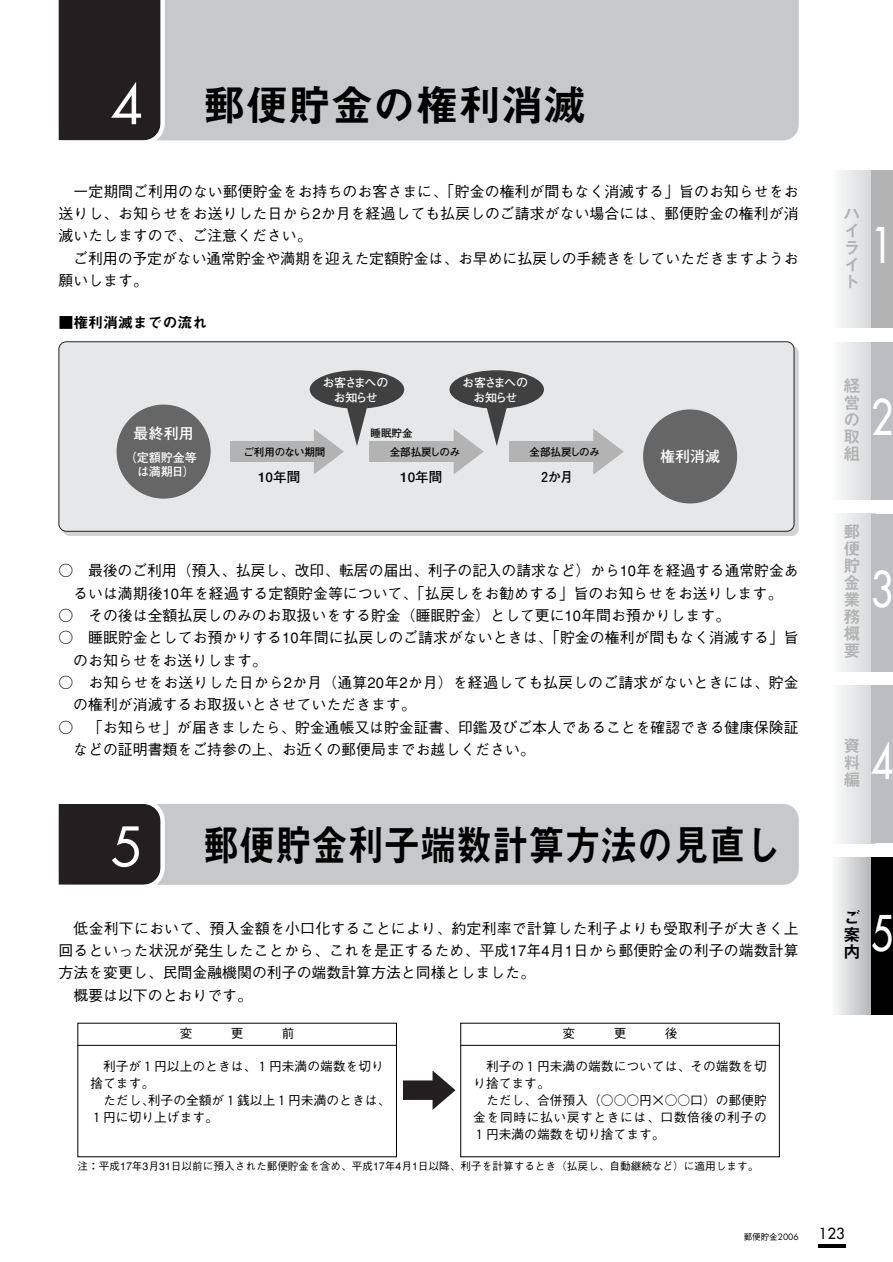
<style>
.page{position:relative;width:893px;height:1262px;background:#fff}
.page>*{position:absolute;margin:0;border:0;box-sizing:border-box;transform-origin:0 0}
.t1{font:47.85px "Futura";color:#fff;scale:.8 1}
.t2{font:42.6px "Midashi Go MB31";color:#000;scale:.85 1}
.t3{font:42.6px "Midashi Go MB31";color:#000}
.t4{font:16.95px/17px "Midashi Go MB31";color:#b3b3b3;text-align:justify}
.t5{font:16.95px/17px "Midashi Go MB31";color:#000;text-align:justify}
.t6{font:700 15px "Futo Go B101";color:#fff}
.t7{font:500 14.85px/22.4px "Gothic BBB";color:#000}
.t8{font:14.85px "Midashi Go MB31";color:#000}
.t9{font:14.85px "Futura";color:#000}
.t10{font:700 13.5px "Futo Go B101";color:#000}
.t11{font:500 12.75px/17px "Gothic BBB";color:#000}
.t12{font:700 12px/15px "Futo Go B101";letter-spacing:-.13em;color:#fff;text-align:center}
.t13{font:700 12px/14.2px "Futo Go B101";color:#fff;text-align:right}
.t14{font:500 10.65px "Gothic BBB";color:#000}
.t15{font:700 10.5px "Futo Go B101";letter-spacing:-.01em;color:#000}
.t16{font:500 8.55px "Gothic BBB";color:#000}
.s1{font-family:"Futura";font-size:53.1px;color:#fff}
.s2{font-family:"Futura";font-weight:400}
</style>
<div class="page">
<svg style="left:839px;top:170px;width:32px;height:157px"></svg>
<div style="left:871px;top:170px;width:21px;height:157px;background:#b3b3b3"></div>
<svg style="left:839px;top:342px;width:32px;height:157px"></svg>
<div style="left:871px;top:342px;width:21px;height:157px;background:#bbbdc0"></div>
<svg style="left:839px;top:514px;width:32px;height:157px"></svg>
<div style="left:871px;top:514px;width:21px;height:157px;background:#bbbdc0"></div>
<svg style="left:839px;top:685px;width:32px;height:158px"></svg>
<div style="left:871px;top:685px;width:21px;height:158px;background:#bbbdc0"></div>
<svg style="left:836px;top:857px;width:35px;height:158px;background:#d3d4d6"></svg>
<div style="left:871px;top:857px;width:21px;height:158px;background:#000"></div>
<hr style="left:817px;top:1244px;width:28px;height:3px;background:#000">
<svg style="left:77px;top:1022px;width:702px;height:135px"></svg>
<hr style="left:460px;top:1045px;width:319px;height:1px;background:#000">
<svg style="left:403px;top:1070px;width:52px;height:39px"></svg>
<div style="left:58px;top:804px;width:740px;height:80px;background:#c6c8ca;border-radius:16px"></div>
<svg style="left:58px;top:804px;width:109px;height:81px;background:#343031"></svg>
<div style="left:63px;top:345px;width:735px;height:191px;background:#d1d3d4;border-radius:7px"></div>
<div style="left:59px;top:342px;width:734px;height:189px;background:#e6e7e8;border-radius:7px"></div>
<div style="left:117px;top:404px;width:94px;height:94px;background:#666;border-radius:50%"></div>
<div style="left:643px;top:409px;width:94px;height:94px;background:#666;border-radius:50%"></div>
<div style="left:230px;top:441px;width:91px;height:21px;background:#b3b3b3"></div>
<div style="left:370px;top:441px;width:91px;height:21px;background:#b3b3b3"></div>
<svg style="left:593px;top:429px;width:30px;height:45px"></svg>
<div style="left:509px;top:441px;width:91px;height:21px;background:#b3b3b3"></div>
<div style="left:310px;top:370px;width:94px;height:39px;background:#404040;border-radius:50%"></div>
<svg style="left:314px;top:397px;width:58px;height:77px"></svg>
<div style="left:449px;top:370px;width:95px;height:39px;background:#404040;border-radius:50%"></div>
<svg style="left:453px;top:397px;width:59px;height:77px"></svg>
<div style="left:58px;top:341px;width:736px;height:191px;border:1px solid #231f20;border-radius:7px"></div>
<div style="left:167px;top:0;width:631px;height:140px;background:#c6c8ca"></div>
<svg style="left:58px;top:0;width:109px;height:141px;background:#322e2f"></svg>
<h2 class="t3" style="left:111px;top:89px;width:476px"><span class="s1">4</span> 郵便貯金の権利消滅</h2>
<p class="t7" style="left:58px;top:182px;width:741px;text-align:justify;text-indent:15px">一定期間ご利用のない郵便貯金をお持ちのお客さまに、「貯金の権利が間もなく消滅する」旨のお知らせをお送りし、お知らせをお送りした日から2か月を経過しても払戻しのご請求がない場合には、郵便貯金の権利が消滅いたしますので、ご注意ください。</p>
<p class="t7" style="left:58px;top:249px;width:741px;text-indent:15px">ご利用の予定がない通常貯金や満期を迎えた定額貯金は、お早めに払戻しの手続きをしていただきますようお願いします。</p>
<p class="t8" style="left:58px;top:316px;width:150px">■権利消滅までの流れ</p>
<p class="t12" style="left:322px;top:376px;width:68px">お客さまへのお知らせ</p>
<p class="t12" style="left:462px;top:376px;width:68px">お客さまへのお知らせ</p>
<p class="t6" style="left:134px;top:427px;width:61px">最終利用</p>
<p class="t13" style="left:125px;top:451px;width:73px">（定額貯金等は満期日）</p>
<p class="t6" style="left:660px;top:450px;width:61px">権利消滅</p>
<p class="t15" style="left:370px;top:429px;width:43px">睡眠貯金</p>
<p class="t10" style="left:400px;top:472px;width:44px">10年間</p>
<p class="t10" style="left:537px;top:472px;width:37px">２か月</p>
<p class="t15" style="left:244px;top:448px;width:83px">ご利用のない期間</p>
<p class="t10" style="left:258px;top:472px;width:44px">10年間</p>
<p class="t15" style="left:390px;top:448px;width:72px">全部払戻しのみ</p>
<p class="t15" style="left:529px;top:448px;width:72px">全部払戻しのみ</p>
<p class="t7" style="left:58px;top:561px;width:741px;text-align:center">○ 最後のご利用（預入、払戻し、改印、転居の届出、利子の記入の請求など）から10年を経過する通常貯金あるいは満期後10年を経過する定額貯金等について、「払戻しをお勧めする」旨のお知らせをお送りします。</p>
<p class="t7" style="left:58px;top:606px;width:673px">○ その後は全額払戻しのみのお取扱いをする貯金（睡眠貯金）として更に10年間お預かりします。</p>
<p class="t7" style="left:73px;top:628px;width:727px;text-indent:-15px">○ 睡眠貯金としてお預かりする10年間に払戻しのご請求がないときは、「貯金の権利が間もなく消滅する」旨のお知らせをお送りします。</p>
<p class="t7" style="left:73px;top:673px;width:727px;text-indent:-15px">○ お知らせをお送りした日から2か月（通算20年2か月）を経過しても払戻しのご請求がないときには、貯金の権利が消滅するお取扱いとさせていただきます。</p>
<p class="t7" style="left:73px;top:718px;width:726px;text-indent:-15px">○ 「お知らせ」が届きましたら、貯金通帳又は貯金証書、印鑑及びご本人であることを確認できる健康保険証などの証明書類をご持参の上、お近くの郵便局までお越しください。</p>
<h2 class="t2" style="left:111px;top:829px;width:790px"><span class="s1">5</span> 郵便貯金利子端数計算方法の見直し</h2>
<p class="t7" style="left:74px;top:919px;width:726px">低金利下において、預入金額を小口化することにより、約定利率で計算した利子よりも受取利子が大きく上</p>
<p class="t7" style="left:58px;top:941px;width:741px">回るといった状況が発生したことから、これを是正するため、平成17年4月1日から郵便貯金の利子の端数計算</p>
<p class="t7" style="left:58px;top:963px;width:478px">方法を変更し、民間金融機関の利子の端数計算方法と同様としました。</p>
<p class="t7" style="left:73px;top:986px;width:180px">概要は以下のとおりです。</p>
<p class="t4" style="left:843px;top:207px;width:19px">ハイライト</p>
<h1 class="t1" style="left:871px;top:222px;width:29px">1</h1>
<p class="t4" style="left:843px;top:379px;width:19px">経営の取組</p>
<h1 class="t1" style="left:871px;top:393px;width:29px">2</h1>
<p class="t4" style="left:843px;top:525px;width:19px">郵便貯金業務概要</p>
<h1 class="t1" style="left:871px;top:565px;width:29px">3</h1>
<p class="t4" style="left:843px;top:740px;width:19px">資料編</p>
<h1 class="t1" style="left:871px;top:737px;width:29px">4</h1>
<p class="t5" style="left:843px;top:911px;width:19px">ご案内</p>
<h1 class="t1" style="left:871px;top:909px;width:29px">5</h1>
<p class="t11" style="left:473px;top:1059px;width:295px;text-indent:13px">利子の１円未満の端数については、その端数を切り捨てます。</p>
<p class="t11" style="left:473px;top:1093px;width:295px;text-align:justify;text-indent:13px">ただし、合併預入（○○○円×○○口）の郵便貯金を同時に払い戻すときには、口数倍後の利子の１円未満の端数を切り捨てます。</p>
<p class="t14" style="left:78px;top:1161px;width:682px">注：平成17年3月31日以前に預入された郵便貯金を含め、平成17年4月1日以降、利子を計算するとき（払戻し、自動継続など）に適用します。</p>
<p class="t11" style="left:90px;top:1059px;width:295px;text-indent:13px">利子が１円以上のときは、１円未満の端数を切り捨てます。</p>
<p class="t11" style="left:90px;top:1093px;width:301px;text-indent:13px">ただし、利子の全額が１銭以上１円未満のときは、<br>１円に切り上げます。</p>
<p class="t16" style="left:743px;top:1233px;width:56px">郵便貯金<span class="s2">2006</span></p>
<p class="t9" style="left:818px;top:1226px;width:27px">123</p>
</div>
